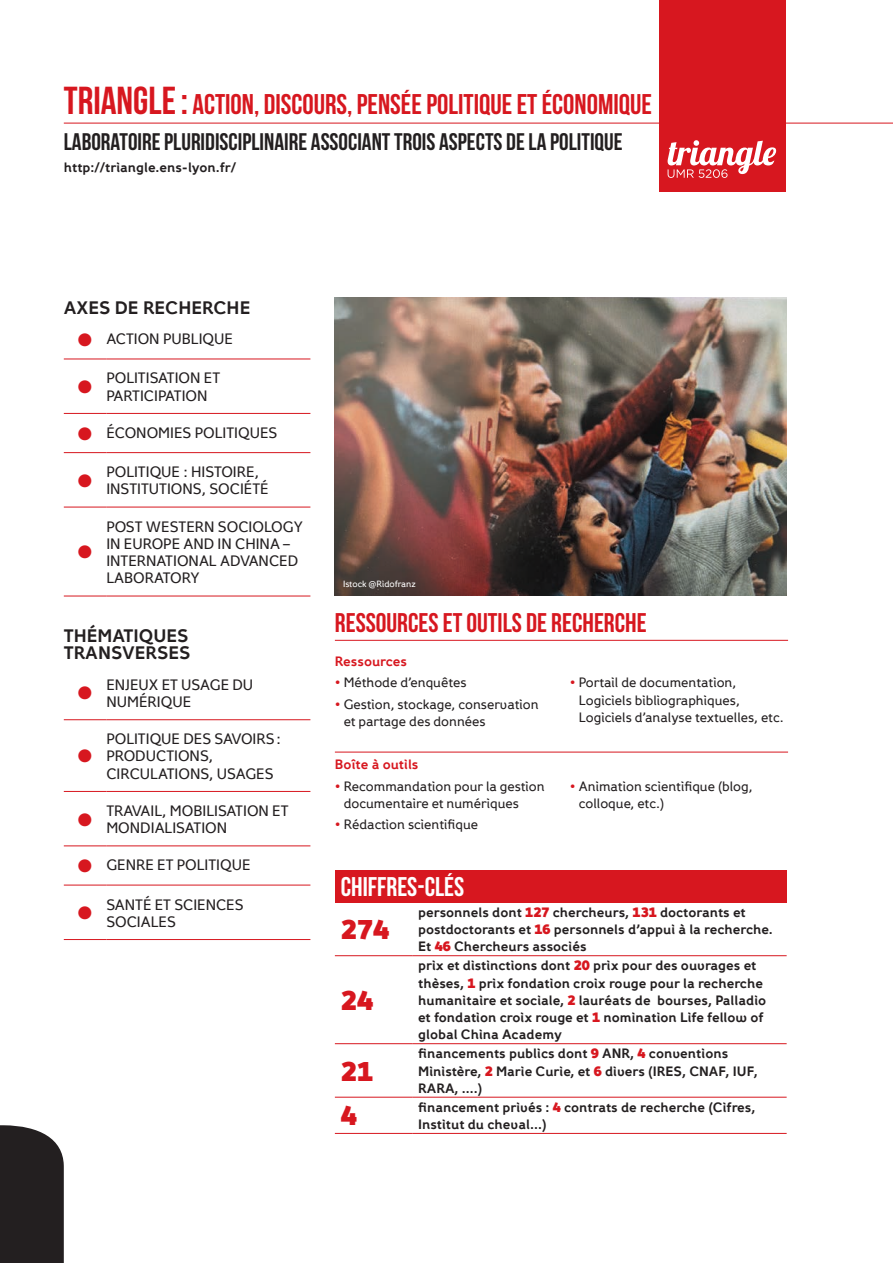
<style>
.page{position:relative;width:893px;height:1263px;background:#fff}
.page>*{position:absolute;margin:0;border:0;box-sizing:border-box;transform-origin:0 0}
.t1{font:700 28.5px "Bebas Neue";color:#d7171f}
.t2{font:700 27px "Bebas Neue";color:#d7171f}
.t3{font:700 27px "Bebas Neue";color:#fff}
.t4{font:900 27px "Fox Grotesque W01";color:#d7171f}
.t5{font:700 24px "Bebas Neue";color:#231f20}
.t6{font:18px/17.2px "Fox Grotesque Regular 8";color:#231f20}
.t7{font:18px "Zapf Dingbats ITC";color:#d7171f}
.t8{font:15px/17.2px "Fox Grotesque Regular 6";color:#231f20}
.t9{font:13.5px/17.2px "Fox Grotesque Regular 8";color:#231f20}
.t10{font:13.5px/17.2px "Fox Grotesque Regular 6";color:#231f20}
.t11{font:13.5px "Fox Grotesque Regular 8";color:#d7171f}
.t12{font:9px "Fox Grotesque Regular 6";color:#fff}
.s1{font-size:39px}
.s2{color:#d7171f}
.s3{font-family:"Fox Grotesque W01";font-weight:900;color:#d7171f}
</style>
<div class="page">
<hr style="left:64px;top:123px;width:829px;height:1px;background:#d7171f">
<hr style="left:64px;top:359px;width:42px;height:1px;background:#d7171f">
<hr style="left:106px;top:359px;width:204px;height:1px;background:#d7171f">
<hr style="left:64px;top:413px;width:42px;height:1px;background:#d7171f">
<hr style="left:106px;top:413px;width:204px;height:1px;background:#d7171f">
<hr style="left:64px;top:452px;width:42px;height:1px;background:#d7171f">
<hr style="left:106px;top:452px;width:204px;height:1px;background:#d7171f">
<hr style="left:64px;top:507px;width:42px;height:1px;background:#d7171f">
<hr style="left:106px;top:507px;width:204px;height:1px;background:#d7171f">
<hr style="left:64px;top:596px;width:42px;height:1px;background:#d7171f">
<hr style="left:106px;top:596px;width:204px;height:1px;background:#d7171f">
<hr style="left:64px;top:719px;width:42px;height:1px;background:#d7171f">
<hr style="left:106px;top:719px;width:204px;height:1px;background:#d7171f">
<hr style="left:64px;top:791px;width:42px;height:1px;background:#d7171f">
<hr style="left:106px;top:791px;width:204px;height:1px;background:#d7171f">
<hr style="left:64px;top:846px;width:42px;height:1px;background:#d7171f">
<hr style="left:106px;top:846px;width:204px;height:1px;background:#d7171f">
<hr style="left:64px;top:885px;width:42px;height:1px;background:#d7171f">
<hr style="left:106px;top:885px;width:204px;height:1px;background:#d7171f">
<hr style="left:64px;top:939px;width:42px;height:1px;background:#d7171f">
<hr style="left:106px;top:939px;width:204px;height:1px;background:#d7171f">
<hr style="left:335px;top:640px;width:453px;height:1px;background:#d7171f">
<hr style="left:335px;top:752px;width:453px;height:1px;background:#d7171f">
<img style="left:335px;top:298px;width:452px;height:297px">
<div style="left:660px;top:0;width:126px;height:192px;background:#d7171f"></div>
<svg style="left:668px;top:140px;width:108px;height:38px"></svg>
<div style="left:335px;top:870px;width:452px;height:32px;background:#d7171f"></div>
<hr style="left:335px;top:955px;width:77px;height:1px;background:#d7171f">
<hr style="left:412px;top:955px;width:375px;height:1px;background:#d7171f">
<hr style="left:335px;top:1043px;width:77px;height:1px;background:#d7171f">
<hr style="left:412px;top:1043px;width:375px;height:1px;background:#d7171f">
<hr style="left:335px;top:1097px;width:77px;height:1px;background:#d7171f">
<hr style="left:412px;top:1097px;width:375px;height:1px;background:#d7171f">
<hr style="left:335px;top:1133px;width:77px;height:1px;background:#d7171f">
<hr style="left:412px;top:1133px;width:375px;height:1px;background:#d7171f">
<div style="left:0;top:1125px;width:64px;height:138px;background:#231f20"></div>
<h1 class="t1" style="left:64px;top:89px;width:590px"><span class="s1">TRIANGLE:</span> ACTION, DISCOURS, PENSÉE POLITIQUE ET ÉCONOMIQUE</h1>
<h3 class="t5" style="left:64px;top:129px;width:560px">LABORATOIRE PLURIDISCIPLINAIRE ASSOCIANT TROIS ASPECTS DE LA POLITIQUE</h3>
<p class="t9" style="left:64px;top:159px;width:174px">http://triangle.ens-lyon.fr/</p>
<h3 class="t6" style="left:64px;top:299px;width:188px">AXES DE RECHERCHE</h3>
<p class="t8" style="left:78px;top:330px;width:157px"><span class="s2">●</span> ACTION PUBLIQUE</p>
<h3 class="t7" style="left:78px;top:378px;width:16px">●</h3>
<p class="t8" style="left:106px;top:369px;width:115px">POLITISATION ET<br>PARTICIPATION</p>
<p class="t8" style="left:78px;top:424px;width:201px"><span class="s2">●</span> ÉCONOMIES POLITIQUES</p>
<h3 class="t7" style="left:78px;top:472px;width:16px">●</h3>
<p class="t8" style="left:106px;top:463px;width:164px">POLITIQUE : HISTOIRE,<br>INSTITUTIONS, SOCIÉTÉ</p>
<h3 class="t7" style="left:78px;top:544px;width:16px">●</h3>
<p class="t8" style="left:106px;top:518px;width:198px">POST WESTERN SOCIOLOGY<br>IN EUROPE AND IN CHINA –<br>INTERNATIONAL ADVANCED<br>LABORATORY</p>
<h3 class="t6" style="left:64px;top:628px;width:128px">THÉMATIQUES<br>TRANSVERSES</h3>
<h3 class="t7" style="left:78px;top:685px;width:16px">●</h3>
<p class="t8" style="left:106px;top:676px;width:148px">ENJEUX ET USAGE DU<br>NUMÉRIQUE</p>
<h3 class="t7" style="left:78px;top:748px;width:16px">●</h3>
<p class="t8" style="left:106px;top:730px;width:176px">POLITIQUE DES SAVOIRS:<br>PRODUCTIONS,<br>CIRCULATIONS, USAGES</p>
<h3 class="t7" style="left:78px;top:811px;width:16px">●</h3>
<p class="t8" style="left:106px;top:802px;width:184px">TRAVAIL, MOBILISATION ET<br>MONDIALISATION</p>
<p class="t8" style="left:78px;top:856px;width:174px"><span class="s2">●</span> GENRE ET POLITIQUE</p>
<h3 class="t7" style="left:78px;top:904px;width:16px">●</h3>
<p class="t8" style="left:106px;top:896px;width:139px">SANTÉ ET SCIENCES<br>SOCIALES</p>
<p class="t12" style="left:343px;top:579px;width:74px">Istock @Ridofranz</p>
<h2 class="t2" style="left:335px;top:607px;width:313px">RESSOURCES ET OUTILS DE RECHERCHE</h2>
<p class="t11" style="left:335px;top:653px;width:74px">Ressources</p>
<p class="t10" style="left:335px;top:674px;width:133px"><span class="s2">•</span> Méthode d’enquêtes</p>
<p class="t10" style="left:344px;top:695px;width:196px;text-indent:-9px"><span class="s2">•</span> Gestion, stockage, conservation et partage des données</p>
<p class="t10" style="left:579px;top:674px;width:206px;text-indent:-9px"><span class="s2">•</span> Portail de documentation,<br>Logiciels bibliographiques,<br>Logiciels d’analyse textuelles, etc.</p>
<p class="t11" style="left:335px;top:756px;width:85px">Boîte à outils</p>
<p class="t10" style="left:344px;top:777px;width:202px;text-indent:-9px"><span class="s2">•</span> Recommandation pour la gestion documentaire et numériques</p>
<p class="t10" style="left:335px;top:816px;width:145px"><span class="s2">•</span> Rédaction scientifique</p>
<p class="t10" style="left:579px;top:777px;width:175px;text-indent:-9px"><span class="s2">•</span> Animation scientifique (blog, colloque, etc.)</p>
<h2 class="t3" style="left:341px;top:872px;width:125px">CHIFFRES-CLÉS</h2>
<h2 class="t4" style="left:341px;top:912px;width:50px">274</h2>
<p class="t9" style="left:418px;top:904px;width:356px">personnels dont <span class="s3">127</span> chercheurs, <span class="s3">131</span> doctorants et postdoctorants et <span class="s3">16</span> personnels d’appui à la recherche.<br>Et <span class="s3">46</span> Chercheurs associés</p>
<h2 class="t4" style="left:341px;top:983px;width:34px">24</h2>
<h2 class="t4" style="left:341px;top:1053px;width:34px">21</h2>
<p class="t9" style="left:418px;top:957px;width:350px">prix et distinctions dont <span class="s3">20</span> prix pour des ouvrages et thèses, <span class="s3">1</span> prix fondation croix rouge pour la recherche humanitaire et sociale, <span class="s3">2</span> lauréats de bourses, Palladio et fondation croix rouge et <span class="s3">1</span> nomination Life fellow of global China Academy</p>
<p class="t9" style="left:418px;top:1045px;width:341px">financements publics dont <span class="s3">9</span> ANR, <span class="s3">4</span> conventions<br>Ministère, <span class="s3">2</span> Marie Curie, et <span class="s3">6</span> divers (IRES, CNAF, IUF,<br>RARA, ….)</p>
<h2 class="t4" style="left:341px;top:1098px;width:18px">4</h2>
<p class="t9" style="left:418px;top:1099px;width:339px">financement privés : <span class="s3">4</span> contrats de recherche (Cifres,<br>Institut du cheval…)</p>
</div>
